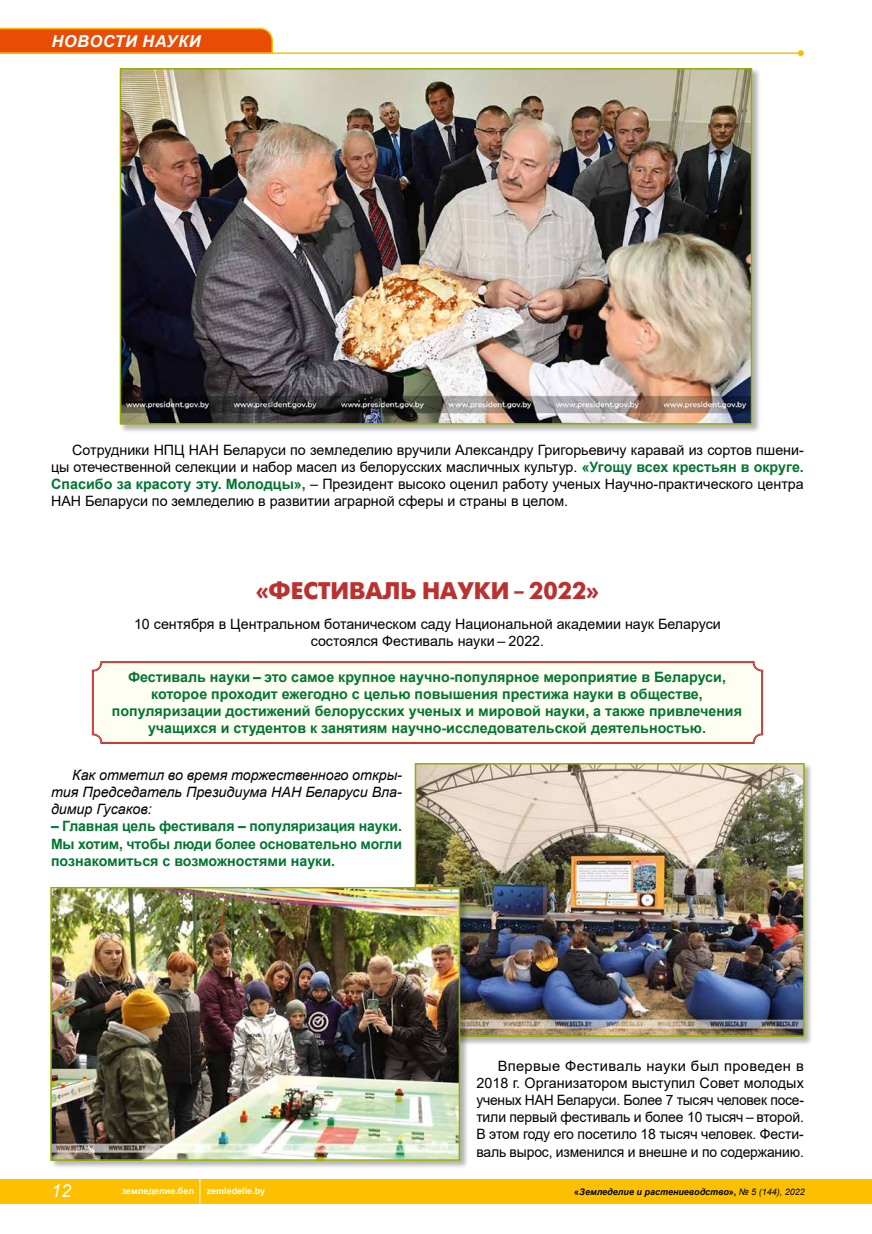
<style>
.page{position:relative;width:872px;height:1234px;background:#fff}
.page>*{position:absolute;margin:0;border:0;box-sizing:border-box;transform-origin:0 0}
.t1{font:700 24px "Futuris C";color:#bb312f}
.t2{font:italic 18px "Arial";color:#fff}
.t3{font:italic 700 16.5px "Arial";letter-spacing:.035em;color:#fff}
.t4{font:14.25px/17.1px "Arial";color:#000;text-align:justify}
.t5{font:700 14.25px/17.1px "Arial";color:#00762f;text-align:center}
.t6{font:italic 14.25px/17.1px "Arial";color:#000;text-align:justify}
.t7{font:italic 700 9px "Arial";color:#000}
.t8{font:700 9px "Arial";color:#fff}
.s1{font-weight:700;color:#00762f}
.s2{font-style:normal}
.s3{font-weight:400}
</style>
<div class="page">
<div style="left:0;top:1178px;width:872px;height:25px;background:#fcc000"></div>
<hr style="left:0;top:52px;width:801px;height:2px;background:#fcc000">
<svg style="left:798px;top:50px;width:6px;height:6px"></svg>
<svg style="left:199px;top:1178px;width:1px;height:25px"></svg>
<svg style="left:0;top:27px;width:274px;height:27px;background:#eb5f0d"></svg>
<div style="left:119px;top:68px;width:642px;height:365px;background:#000;opacity:.3"></div>
<img style="left:123px;top:71px;width:626px;height:350px">
<div style="left:120px;top:68px;width:632px;height:356px;border:2px solid #94ad03"></div>
<div style="left:92px;top:661px;width:671px;height:83px;background:#fffef3"></div>
<div style="left:93px;top:662px;width:668px;height:80px;border:1px solid #bb312f;border-radius:8px"></div>
<div style="left:414px;top:762px;width:399px;height:283px;background:#000;opacity:.3"></div>
<img style="left:418px;top:765px;width:383px;height:268px">
<div style="left:415px;top:762px;width:389px;height:274px;border:2px solid #94ad03"></div>
<div style="left:50px;top:886px;width:419px;height:283px;background:#000;opacity:.3"></div>
<img style="left:53px;top:889px;width:404px;height:268px">
<div style="left:50px;top:886px;width:410px;height:274px;border:2px solid #94ad03"></div>
<p class="t3" style="left:51px;top:30px;width:151px">НОВОСТИ НАУКИ</p>
<p class="t4" style="left:51px;top:441px;width:754px;text-indent:21px">Сотрудники НПЦ НАН Беларуси по земледелию вручили Александру Григорьевичу каравай из сортов пшени&shy;цы отечественной селекции и набор масел из белорусских масличных культур. <span class="s1">«Угощу всех крестьян в округе.<br>Спасибо за красоту эту. Молодцы»,</span> – Президент высоко оценил работу ученых Научно-практического центра НАН Беларуси по земледелию в развитии аграрной сферы и страны в целом.</p>
<h1 class="t1" style="left:256px;top:577px;width:345px">«ФЕСТИВАЛЬ НАУКИ – 2022»</h1>
<p class="t4" style="left:134px;top:615px;width:588px;text-align:center">10 сентября в Центральном ботаническом саду Национальной академии наук Беларуси состоялся Фестиваль науки – 2022.</p>
<p class="t5" style="left:112px;top:668px;width:631px">Фестиваль науки – это самое крупное научно-популярное мероприятие в Беларуси, которое проходит ежегодно с целью повышения престижа науки в обществе, популяризации достижений белорусских ученых и мировой науки, а также привлечения учащихся и студентов к занятиям научно-исследовательской деятельностью.</p>
<p class="t6" style="left:51px;top:766px;width:352px;text-indent:21px">Как отметил во время торжественного откры&shy;тия Председатель Президиума НАН Беларуси Вла&shy;димир Гусаков:</p>
<p class="t5" style="left:51px;top:817px;width:352px;text-align:justify">– Главная цель фестиваля – популяризация науки.<br>Мы хотим, чтобы люди более основательно могли познакомиться с возможностями науки.</p>
<p class="t4" style="left:476px;top:1057px;width:329px;text-indent:21px">Впервые Фестиваль науки был проведен в 2018 г. Организатором выступил Совет молодых ученых НАН Беларуси. Более 7 тысяч человек посе&shy;тили первый фестиваль и более 10 тысяч – второй.<br>В этом году его посетило 18 тысяч человек. Фести&shy;валь вырос, изменился и внешне и по содержанию.</p>
<p class="t2" style="left:51px;top:1178px;width:22px">12</p>
<p class="t8" style="left:122px;top:1184px;width:74px">земледелие.бел</p>
<p class="t8" style="left:207px;top:1184px;width:60px">zemledelie.by</p>
<p class="t7" style="left:574px;top:1185px;width:232px"><span class="s2">«</span>Земледелие и растениеводство<span class="s2">»,</span> <span class="s3">№ 5 (144), 2022</span></p>
</div>
